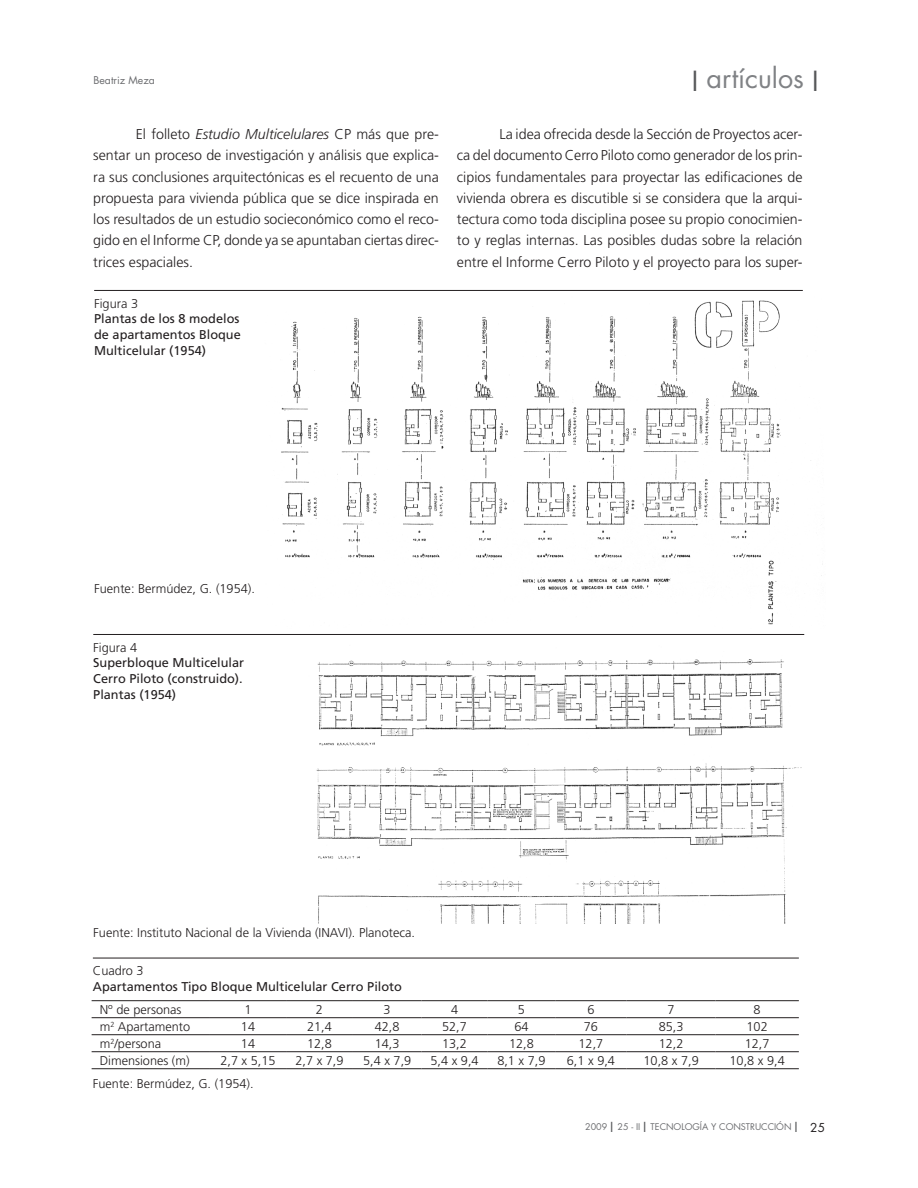
<style>
.page{position:relative;width:918px;height:1188px;background:#fff}
.page>*{position:absolute;margin:0;border:0;box-sizing:border-box;transform-origin:0 0}
.t1{font:27px "Futura";color:#808285}
.Mancha{font:300 14.25px/21.3px "Frutiger";color:#231f20;text-align:justify}
.ref_cuadro{font:12.75px/15.8px "Frutiger";color:#231f20}
.mancha_cuadro{font:300 12.75px "Frutiger";color:#231f20}
.ref_cuadro-2{font:300 12.75px "Frutiger";color:#231f20}
.Cabezales{font:10.5px "Futura";color:#6c6d70}
.t2{font:9px "Futura";color:#6c6d70}
.s1{color:#57585a}
.s2{font-style:italic}
.s3{font-weight:300}
.s4{font-size:13.5px;color:#57585a}
.s5{font-size:12px;color:#231f20}
</style>
<div class="page">
<hr style="left:93px;top:958px;width:706px;height:1px;background:#231f20">
<hr style="left:92px;top:1000px;width:118px;height:1px;background:#231f20">
<hr style="left:210px;top:1000px;width:76px;height:1px;background:#231f20">
<hr style="left:286px;top:1000px;width:67px;height:1px;background:#231f20">
<hr style="left:353px;top:1000px;width:68px;height:1px;background:#231f20">
<hr style="left:421px;top:1000px;width:67px;height:1px;background:#231f20">
<hr style="left:488px;top:1000px;width:67px;height:1px;background:#231f20">
<hr style="left:555px;top:1000px;width:72px;height:1px;background:#231f20">
<hr style="left:627px;top:1000px;width:89px;height:1px;background:#231f20">
<hr style="left:716px;top:1000px;width:83px;height:1px;background:#231f20">
<hr style="left:92px;top:1017px;width:118px;height:1px;background:#231f20">
<hr style="left:210px;top:1017px;width:76px;height:1px;background:#231f20">
<hr style="left:286px;top:1017px;width:67px;height:1px;background:#231f20">
<hr style="left:353px;top:1017px;width:68px;height:1px;background:#231f20">
<hr style="left:421px;top:1017px;width:67px;height:1px;background:#231f20">
<hr style="left:488px;top:1017px;width:67px;height:1px;background:#231f20">
<hr style="left:555px;top:1017px;width:72px;height:1px;background:#231f20">
<hr style="left:627px;top:1017px;width:89px;height:1px;background:#231f20">
<hr style="left:716px;top:1017px;width:83px;height:1px;background:#231f20">
<hr style="left:92px;top:1034px;width:118px;height:1px;background:#231f20">
<hr style="left:210px;top:1034px;width:76px;height:1px;background:#231f20">
<hr style="left:286px;top:1034px;width:67px;height:1px;background:#231f20">
<hr style="left:353px;top:1034px;width:68px;height:1px;background:#231f20">
<hr style="left:421px;top:1034px;width:67px;height:1px;background:#231f20">
<hr style="left:488px;top:1034px;width:67px;height:1px;background:#231f20">
<hr style="left:555px;top:1034px;width:72px;height:1px;background:#231f20">
<hr style="left:627px;top:1034px;width:89px;height:1px;background:#231f20">
<hr style="left:716px;top:1034px;width:83px;height:1px;background:#231f20">
<hr style="left:92px;top:1051px;width:118px;height:1px;background:#231f20">
<hr style="left:210px;top:1051px;width:76px;height:1px;background:#231f20">
<hr style="left:286px;top:1051px;width:67px;height:1px;background:#231f20">
<hr style="left:353px;top:1051px;width:68px;height:1px;background:#231f20">
<hr style="left:421px;top:1051px;width:67px;height:1px;background:#231f20">
<hr style="left:488px;top:1051px;width:67px;height:1px;background:#231f20">
<hr style="left:555px;top:1051px;width:72px;height:1px;background:#231f20">
<hr style="left:627px;top:1051px;width:89px;height:1px;background:#231f20">
<hr style="left:716px;top:1051px;width:83px;height:1px;background:#231f20">
<hr style="left:92px;top:1068px;width:118px;height:1px;background:#231f20">
<hr style="left:210px;top:1068px;width:76px;height:1px;background:#231f20">
<hr style="left:286px;top:1068px;width:67px;height:1px;background:#231f20">
<hr style="left:353px;top:1068px;width:68px;height:1px;background:#231f20">
<hr style="left:421px;top:1068px;width:67px;height:1px;background:#231f20">
<hr style="left:488px;top:1068px;width:67px;height:1px;background:#231f20">
<hr style="left:555px;top:1068px;width:72px;height:1px;background:#231f20">
<hr style="left:627px;top:1068px;width:89px;height:1px;background:#231f20">
<hr style="left:716px;top:1068px;width:83px;height:1px;background:#231f20">
<img style="left:281px;top:300px;width:542px;height:325px">
<hr style="left:94px;top:290px;width:709px;height:1px;background:#231f20">
<img style="left:316px;top:659px;width:486px;height:264px">
<hr style="left:93px;top:634px;width:711px;height:1px;background:#231f20">
<p class="Cabezales" style="left:94px;top:73px;width:63px">Beatriz Meza</p>
<h1 class="t1" style="left:692px;top:61px;width:129px"><span class="s1">I</span> artículos <span class="s1">I</span></h1>
<p class="Mancha" style="left:93px;top:123px;width:347px;text-indent:43px">El folleto <span class="s2">Estudio Multicelulares</span> CP más que pre&shy;sentar un proceso de investigación y análisis que explica&shy;ra sus conclusiones arquitectónicas es el recuento de una propuesta para vivienda pública que se dice inspirada en los resultados de un estudio socieconómico como el reco&shy;gido en el Informe CP, donde ya se apuntaban ciertas direc&shy;trices espaciales.</p>
<p class="Mancha" style="left:457px;top:123px;width:347px;text-indent:43px">La idea ofrecida desde la Sección de Proyectos acer&shy;ca del documento Cerro Piloto como generador de los prin&shy;cipios fundamentales para proyectar las edificaciones de vivienda obrera es discutible si se considera que la arqui&shy;tectura como toda disciplina posee su propio conocimien&shy;to y reglas internas. Las posibles dudas sobre la relación entre el Informe Cerro Piloto y el proyecto para los super-</p>
<p class="ref_cuadro" style="left:94px;top:295px;width:148px"><span class="s3">Figura 3<br></span>Plantas de los 8 modelos de apartamentos Bloque<br>Multicelular (1954)</p>
<p class="ref_cuadro-2" style="left:94px;top:582px;width:162px">Fuente: Bermúdez, G. (1954).</p>
<p class="ref_cuadro" style="left:93px;top:639px;width:152px"><span class="s3">Figura 4<br></span>Superbloque Multicelular<br>Cerro Piloto (construido).<br>Plantas (1954)</p>
<p class="ref_cuadro-2" style="left:93px;top:926px;width:323px">Fuente: Instituto Nacional de la Vivienda (INAVI). Planoteca.</p>
<p class="ref_cuadro" style="left:93px;top:963px;width:311px"><span class="s3">Cuadro 3<br></span>Apartamentos Tipo Bloque Multicelular Cerro Piloto</p>
<p class="mancha_cuadro" style="left:100px;top:1003px;width:83px">Nº de personas</p>
<p class="mancha_cuadro" style="left:244px;top:1003px;width:9px">1</p>
<p class="mancha_cuadro" style="left:316px;top:1003px;width:9px">2</p>
<p class="mancha_cuadro" style="left:384px;top:1003px;width:9px">3</p>
<p class="mancha_cuadro" style="left:451px;top:1003px;width:9px">4</p>
<p class="mancha_cuadro" style="left:518px;top:1003px;width:9px">5</p>
<p class="mancha_cuadro" style="left:587px;top:1003px;width:9px">6</p>
<p class="mancha_cuadro" style="left:668px;top:1003px;width:9px">7</p>
<p class="mancha_cuadro" style="left:754px;top:1003px;width:9px">8</p>
<p class="mancha_cuadro" style="left:100px;top:1020px;width:92px">m<sup>2</sup> Apartamento</p>
<p class="mancha_cuadro" style="left:241px;top:1020px;width:16px">14</p>
<p class="mancha_cuadro" style="left:307px;top:1020px;width:26px">21,4</p>
<p class="mancha_cuadro" style="left:375px;top:1020px;width:26px">42,8</p>
<p class="mancha_cuadro" style="left:442px;top:1020px;width:26px">52,7</p>
<p class="mancha_cuadro" style="left:514px;top:1020px;width:16px">64</p>
<p class="mancha_cuadro" style="left:584px;top:1020px;width:16px">76</p>
<p class="mancha_cuadro" style="left:659px;top:1020px;width:26px">85,3</p>
<p class="mancha_cuadro" style="left:747px;top:1020px;width:23px">102</p>
<p class="mancha_cuadro" style="left:100px;top:1037px;width:63px">m<sup>2</sup>/persona</p>
<p class="mancha_cuadro" style="left:241px;top:1037px;width:16px">14</p>
<p class="mancha_cuadro" style="left:307px;top:1037px;width:26px">12,8</p>
<p class="mancha_cuadro" style="left:375px;top:1037px;width:26px">14,3</p>
<p class="mancha_cuadro" style="left:442px;top:1037px;width:26px">13,2</p>
<p class="mancha_cuadro" style="left:509px;top:1037px;width:26px">12,8</p>
<p class="mancha_cuadro" style="left:579px;top:1037px;width:26px">12,7</p>
<p class="mancha_cuadro" style="left:659px;top:1037px;width:26px">12,2</p>
<p class="mancha_cuadro" style="left:745px;top:1037px;width:26px">12,7</p>
<p class="mancha_cuadro" style="left:100px;top:1054px;width:91px">Dimensiones (m)</p>
<p class="mancha_cuadro" style="left:220px;top:1054px;width:57px">2,7 x 5,15</p>
<p class="mancha_cuadro" style="left:295px;top:1054px;width:50px">2,7 x 7,9</p>
<p class="mancha_cuadro" style="left:363px;top:1054px;width:50px">5,4 x 7,9</p>
<p class="mancha_cuadro" style="left:430px;top:1054px;width:50px">5,4 x 9,4</p>
<p class="mancha_cuadro" style="left:497px;top:1054px;width:50px">8,1 x 7,9</p>
<p class="mancha_cuadro" style="left:567px;top:1054px;width:50px">6,1 x 9,4</p>
<p class="mancha_cuadro" style="left:643px;top:1054px;width:57px">10,8 x 7,9</p>
<p class="mancha_cuadro" style="left:730px;top:1054px;width:57px">10,8 x 9,4</p>
<p class="ref_cuadro-2" style="left:93px;top:1076px;width:162px">Fuente: Bermúdez, G. (1954).</p>
<p class="t2" style="left:585px;top:1121px;width:241px">2009 <span class="s4">I</span> 25 - II <span class="s4">I</span> TECNOLOGÍA Y CONSTRUCCIÓN <span class="s4">I</span> <span class="s5">25</span></p>
</div>
